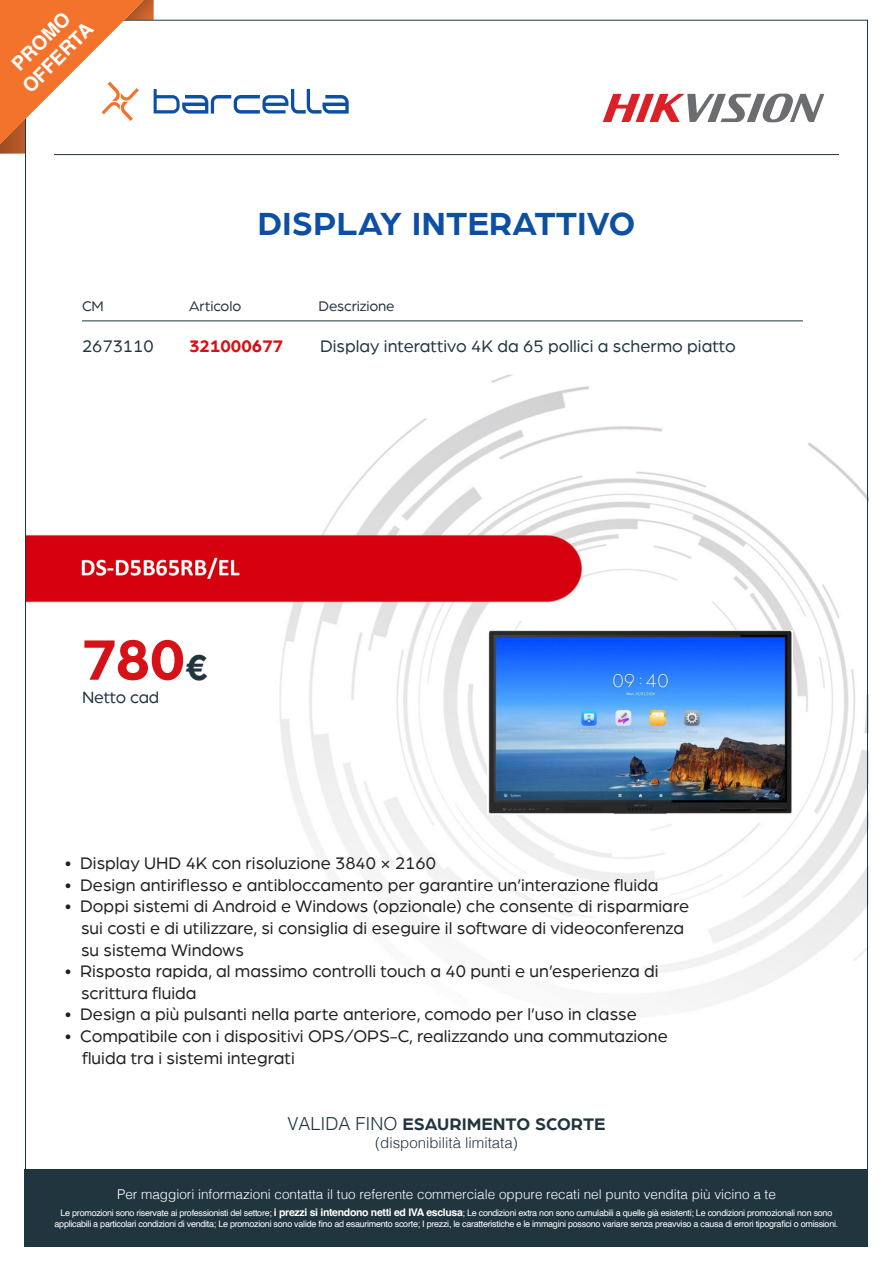
<style>
.page{position:relative;width:893px;height:1263px;background:#fff}
.page>*{position:absolute;margin:0;border:0;box-sizing:border-box;transform-origin:0 0}
.t1{font:700 60.6px "Arboria";color:#d41217}
.t2{font:700 34.5px "Arboria";color:#0d50a3}
.t3{font:700 19.5px "Helvetica";color:#fff}
.t4{font:18px "Arboria";color:#231f20}
.t5{font:18px "Arboria";color:#21353f}
.t6{font:700 18px "Arboria";color:#21353f}
.t7{font:700 18px "Arboria";color:#d41217}
.t8{font:17.55px "Arboria";letter-spacing:-.01em;color:#21353f}
.t9{font:300 15px "Helvetica";color:#21353f}
.t10{font:15px "Arboria";letter-spacing:-.01em;color:#21353f}
.t11{font:300 13.5px "Helvetica";color:#fff}
.t12{font:9px/10.8px "Helvetica";letter-spacing:-.03em;color:#fff;text-align:center}
.s1{font-size:38.55px;color:#21353f}
.s2{font-family:"Helvetica";font-weight:300}
.s3{font-weight:700;font-size:10.5px}
</style>
<div class="page">
<img style="left:27px;top:374px;width:839px;height:634px">
<div style="left:25px;top:1169px;width:843px;height:78px;background:#21353f"></div>
<hr style="left:54px;top:154px;width:785px;height:1px;background:#21353f">
<svg style="left:0;top:0;width:349px;height:155px"></svg>
<hr style="left:82px;top:321px;width:721px;height:1px;background:#21353f">
<svg style="left:603px;top:93px;width:221px;height:29px"></svg>
<img style="left:487px;top:630px;width:305px;height:185px">
<p class="t3" style="left:7px;top:59px;width:75px;rotate:-45deg">PROMO</p>
<p class="t3" style="left:17px;top:81px;width:92px;rotate:-45deg">OFFERTA</p>
<p class="t2" style="left:258px;top:199px;width:379px">DISPLAY INTERATTIVO</p>
<p class="t10" style="left:82px;top:296px;width:23px">CM</p>
<p class="t10" style="left:189px;top:296px;width:54px">Articolo</p>
<p class="t10" style="left:319px;top:296px;width:77px">Descrizione</p>
<p class="t5" style="left:82px;top:334px;width:73px">2673110</p>
<p class="t7" style="left:189px;top:333px;width:95px">321000677</p>
<p class="t5" style="left:320px;top:334px;width:417px">Display interattivo 4K da 65 pollici a schermo piatto</p>
<p class="t1" style="left:81px;top:618px;width:128px">780<span class="s1">€</span></p>
<p class="t8" style="left:82px;top:685px;width:79px">Netto cad</p>
<p class="t4" style="left:65px;top:851px;width:373px">• Display UHD 4K con risoluzione 3840 × 2160</p>
<p class="t4" style="left:65px;top:873px;width:595px">• Design antiriflesso e antibloccamento per garantire un’interazione fluida</p>
<p class="t4" style="left:65px;top:895px;width:626px">• Doppi sistemi di Android e Windows (opzionale) che consente di risparmiare</p>
<p class="t4" style="left:81px;top:916px;width:605px">sui costi e di utilizzare, si consiglia di eseguire il software di videoconferenza</p>
<p class="t4" style="left:81px;top:938px;width:164px">su sistema Windows</p>
<p class="t4" style="left:65px;top:959px;width:595px">• Risposta rapida, al massimo controlli touch a 40 punti e un’esperienza di</p>
<p class="t4" style="left:81px;top:981px;width:117px">scrittura fluida</p>
<p class="t4" style="left:65px;top:1003px;width:573px">• Design a più pulsanti nella parte anteriore, comodo per l’uso in classe</p>
<p class="t4" style="left:65px;top:1024px;width:604px">• Compatibile con i dispositivi OPS/OPS-C, realizzando una commutazione</p>
<p class="t4" style="left:82px;top:1046px;width:214px">fluida tra i sistemi integrati</p>
<p class="t6" style="left:287px;top:1111px;width:320px"><span class="s2">VALIDA FINO</span> ESAURIMENTO SCORTE</p>
<p class="t9" style="left:375px;top:1129px;width:144px">(disponibilità limitata)</p>
<p class="t11" style="left:117px;top:1183px;width:660px">Per maggiori informazioni contatta il tuo referente commerciale oppure recati nel punto vendita più vicino a te</p>
<p class="t12" style="left:55px;top:1208px;width:785px">Le promozioni sono riservate ai professionisti del settore; <span class="s3">i prezzi si intendono netti ed IVA esclusa</span>; Le condizioni extra non sono cumulabili a quelle già esistenti; Le condizioni promozionali non sono applicabili a particolari condizioni di vendita; Le promozioni sono valide fino ad esaurimento scorte; I prezzi, le caratteristiche e le immagini possono variare senza preavviso a causa di errori tipografici o omissioni.</p>
</div>
